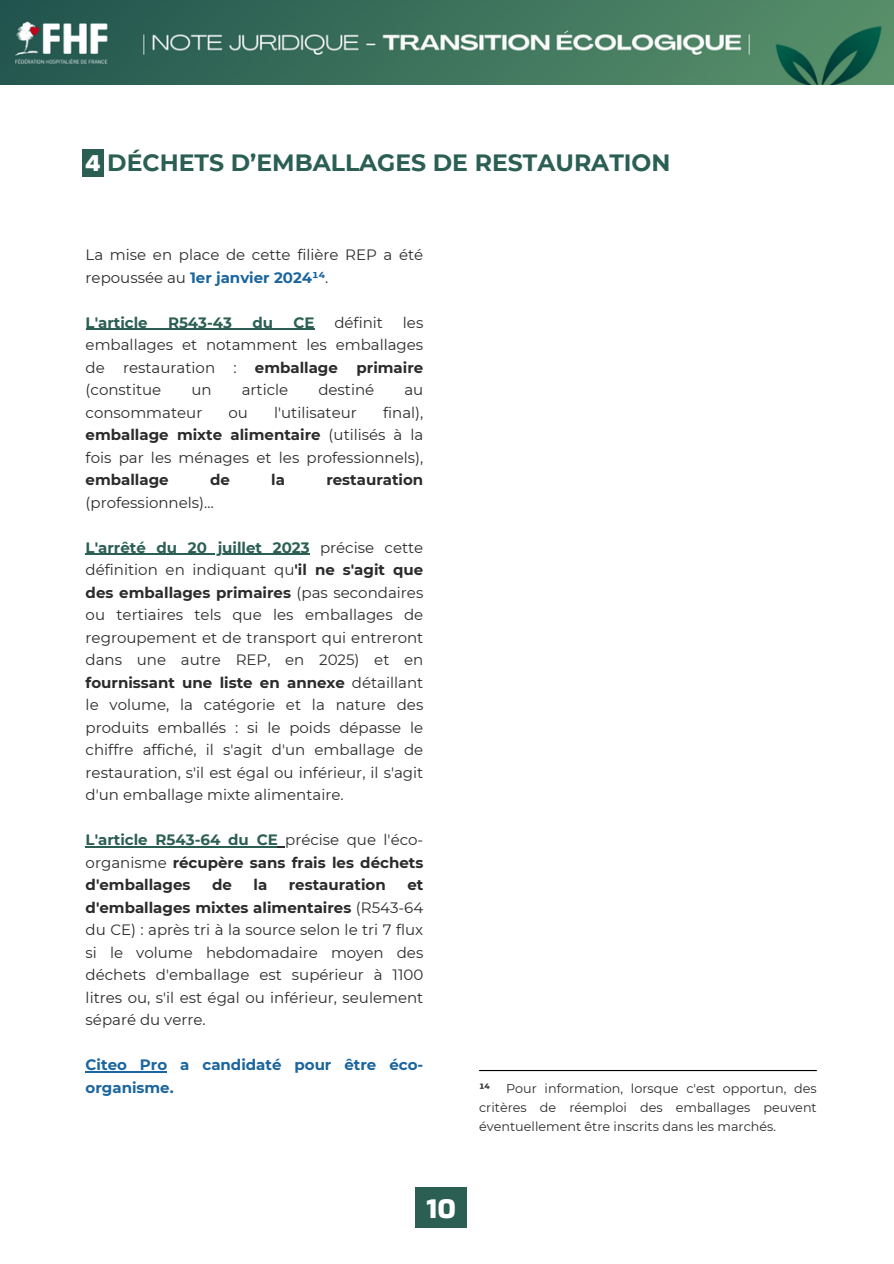
<style>
.page{position:relative;width:894px;height:1264px;background:#fff}
.page>*{position:absolute;margin:0;border:0;box-sizing:border-box;transform-origin:0 0}
.t1{font:700 27.6px "Thicker";color:#fff}
.t2{font:700 23.55px "Montserrat";color:#2b5f53}
.t3{font:700 23.55px "Thicker";color:#fff}
.t4{font:15px/22.5px "Montserrat";color:#2b2b2b;text-align:justify}
.t5{font:700 15px/22.5px "Montserrat";color:#2b2b2b;text-align:justify}
.t6{font:700 15px/22.5px "Montserrat";color:#1a659f}
.t7{font:700 15px "Montserrat";color:#2b5f53}
.t8{font:12.75px/19.2px "Montserrat";color:#2b2b2b;text-align:justify}
.t9{font:700 12.75px "Montserrat";color:#2b2b2b}
.s1{font-family:"Thicker";color:#fff}
.s2{font-weight:700;color:#1a659f}
.s3{font-weight:700}
.s4{font-weight:700;color:#2b5f53}
.s5{color:#2b5f53}
.s6{font-weight:400}
</style>
<div class="page">
<hr style="left:86px;top:329px;width:228px;height:1px;background:#2b5f53">
<hr style="left:86px;top:554px;width:223px;height:1px;background:#2b5f53">
<hr style="left:86px;top:846px;width:192px;height:1px;background:#2b5f53">
<hr style="left:86px;top:1071px;width:81px;height:1px;background:#1a659f">
<div style="left:415px;top:1187px;width:52px;height:40px;background:#2b5f53"></div>
<hr style="left:479px;top:1069px;width:337px;height:2px;background:#000">
<img style="left:0;top:1px;width:893px;height:84px">
<div style="left:83px;top:149px;width:20px;height:28px;background:#2b5f53"></div>
<h3 class="t2" style="left:86px;top:148px;width:586px"><span class="s1">2</span> DÉCHETS D’EMBALLAGES DE RESTAURATION</h3>
<p class="t3" style="left:86px;top:150px;width:16px">4</p>
<p class="t4" style="left:86px;top:243px;width:339px">La mise en place de cette filière REP a été repoussée au <span class="s2">1er janvier 2024¹⁴</span>.</p>
<p class="t7" style="left:86px;top:313px;width:64px">L'article</p>
<p class="t7" style="left:168px;top:313px;width:66px">R543-43</p>
<p class="t7" style="left:252px;top:313px;width:22px">du</p>
<p class="t7" style="left:293px;top:313px;width:23px">CE</p>
<p class="t4" style="left:334px;top:311px;width:50px">définit</p>
<p class="t4" style="left:86px;top:311px;width:339px;text-indent:317px">les emballages et notamment les emballages de restauration : <span class="s3">emballage primaire </span>(constitue</p>
<p class="t4" style="left:191px;top:378px;width:22px">un</p>
<p class="t4" style="left:242px;top:378px;width:48px">article</p>
<p class="t4" style="left:318px;top:378px;width:57px">destiné</p>
<p class="t4" style="left:404px;top:378px;width:20px">au</p>
<p class="t4" style="left:86px;top:401px;width:118px">consommateur</p>
<p class="t4" style="left:228px;top:401px;width:21px">ou</p>
<p class="t4" style="left:274px;top:401px;width:84px">l'utilisateur</p>
<p class="t4" style="left:86px;top:401px;width:339px;text-indent:297px">final), <span class="s3">emballage mixte alimentaire</span> (utilisés à la fois par les ménages et les professionnels), <span class="s3">emballage</span></p>
<p class="t5" style="left:210px;top:468px;width:21px">de</p>
<p class="t5" style="left:271px;top:468px;width:15px">la</p>
<p class="t5" style="left:326px;top:468px;width:98px">restauration</p>
<p class="t4" style="left:86px;top:491px;width:130px">(professionnels)…</p>
<h1 class="t4" style="left:86px;top:536px;width:339px"><span class="s4">L'arrêté du 20 juillet 2023</span> précise cette définition en indiquant qu<span class="s3">'il ne s'agit que des emballages primaires</span> (pas secondaires ou tertiaires tels que les emballages de regroupement et de transport qui entreront dans une autre REP, en 2025) et en <span class="s3">fournissant une liste en annexe</span> détaillant le volume, la catégorie et la nature des produits emballés : si le poids dépasse le chiffre affiché, il s'agit d'un emballage de restauration, s'il est égal ou inférieur, il s'agit d'un emballage mixte alimentaire.</h1>
<p class="t5" style="left:86px;top:828px;width:339px"><span class="s5">L'article R543-64 du CE</span> <span class="s6">précise que l'éco&shy;organisme</span> récupère sans frais les déchets d'emballages</p>
<p class="t5" style="left:212px;top:873px;width:21px">de</p>
<p class="t5" style="left:253px;top:873px;width:15px">la</p>
<p class="t5" style="left:289px;top:873px;width:98px">restauration</p>
<p class="t4" style="left:86px;top:873px;width:339px;text-indent:321px"><span class="s3">et d'emballages mixtes alimentaires</span> (R543-64 du CE) : après tri à la source selon le tri 7 flux si le volume hebdomadaire moyen des déchets d'emballage est supérieur à 1100 litres ou, s'il est égal ou inférieur, seulement séparé du verre.</p>
<h3 class="t6" style="left:86px;top:1053px;width:339px">Citeo Pro a candidaté pour être éco&shy;organisme.</h3>
<h3 class="t8" style="left:479px;top:1078px;width:339px;text-indent:27px">Pour information, lorsque c'est opportun, des critères de réemploi des emballages peuvent éventuellement être inscrits dans les marchés.</h3>
<h3 class="t9" style="left:479px;top:1080px;width:12px">¹⁴</h3>
<h3 class="t1" style="left:426px;top:1193px;width:31px">10</h3>
</div>
